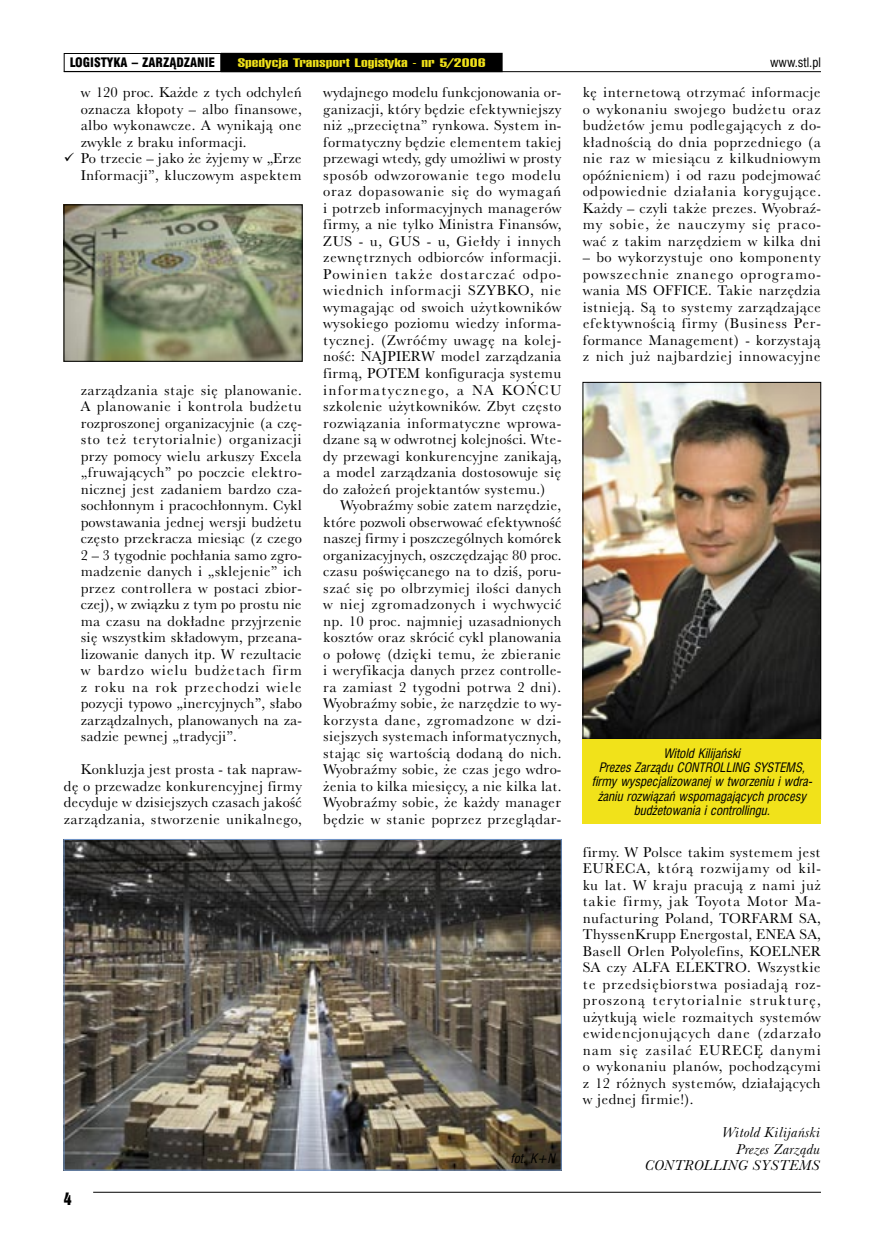
<style>
.page{position:relative;width:872px;height:1255px;background:#fff}
.page>*{position:absolute;margin:0;border:0;box-sizing:border-box;transform-origin:0 0}
.t1{font:15.75px "Swis 921 PL Regular A";color:#000}
.tekst_prosty{font:13.5px/16.5px "Baskervlle 2 PL";letter-spacing:.015em;color:#000;text-align:justify}
.wciecie{font:13.5px/16.5px "Baskervlle 2 PL";color:#000;text-align:justify}
.podpis{font:italic 13.5px "Baskervlle 2 PL";color:#000}
.Podpis_do_zdjecia{font:italic 12px/14.4px "Swis 721 Cn PL";color:#000;text-align:center}
.t2{font:900 extra-condensed 12px "Swiss 911 BT";color:#f1e21a;scale:2 1}
.t3{font:12px "Swis 721 Blk Cn PL";color:#000}
.t4{font:12px "Swis 721 Cn PL";color:#000}
</style>
<div class="page">
<img style="left:585px;top:384px;width:234px;height:353px">
<div style="left:583px;top:382px;width:238px;height:357px;border:1px solid #000"></div>
<div style="left:583px;top:739px;width:238px;height:84px;background:#f1e21a"></div>
<img style="left:66px;top:841px;width:493px;height:327px">
<div style="left:64px;top:839px;width:497px;height:331px;border:1px solid #7196cb"></div>
<img style="left:66px;top:207px;width:234px;height:152px">
<hr style="left:93px;top:1191px;width:728px;height:1px;background:#000">
<div style="left:64px;top:53px;width:157px;height:19px;border:1px solid #000"></div>
<div style="left:221px;top:53px;width:281px;height:19px;background:#000"></div>
<hr style="left:64px;top:71px;width:757px;height:1px;background:#000">
<p class="t3" style="left:70px;top:55px;width:147px">LOGISTYKA – ZARZĄDZANIE</p>
<p class="t2" style="left:238px;top:56px;width:125px">Spedycja Transport Logistyka - nr 5/2006</p>
<p class="t4" style="left:770px;top:54px;width:52px">www.stl.pl</p>
<p class="wciecie" style="left:81px;top:84px;width:223px">w 120 proc. Każde z tych odchyleń oznacza kłopoty – albo finansowe, albo wykonawcze. A wynikają one zwykle z braku informacji.</p>
<p class="wciecie" style="left:64px;top:150px;width:240px;text-align:right">✓ Po trzecie – jako że żyjemy w „Erze<br>Informacji”, kluczowym aspektem</p>
<p class="wciecie" style="left:81px;top:381px;width:223px">zarządzania staje się planowanie.<br>A planowanie i kontrola budżetu rozproszonej organizacyjnie (a czę&shy;sto też terytorialnie) organizacji przy pomocy wielu arkuszy Excela „fruwających” po poczcie elektro&shy;nicznej jest zadaniem bardzo cza&shy;sochłonnym i pracochłonnym. Cykl powstawania jednej wersji budżetu często przekracza miesiąc (z czego 2 – 3 tygodnie pochłania samo zgro&shy;madzenie danych i „sklejenie” ich przez controllera w postaci zbior&shy;czej), w związku z tym po prostu nie ma czasu na dokładne przyjrzenie się wszystkim składowym, przeana&shy;lizowanie danych itp. W rezultacie w bardzo wielu budżetach firm z roku na rok przechodzi wiele pozycji typowo „inercyjnych”, słabo zarządzalnych, planowanych na za&shy;sadzie pewnej „tradycji”.</p>
<p class="tekst_prosty" style="left:64px;top:760px;width:240px;text-indent:17px">Konkluzja jest prosta - tak napraw&shy;dę o przewadze konkurencyjnej firmy decyduje w dzisiejszych czasach jakość zarządzania, stworzenie unikalnego,</p>
<p class="tekst_prosty" style="left:323px;top:84px;width:240px">wydajnego modelu funkcjonowania or&shy;ganizacji, który będzie efektywniejszy niż „przeciętna” rynkowa. System in&shy;formatyczny będzie elementem takiej przewagi wtedy, gdy umożliwi w prosty sposób odwzorowanie tego modelu oraz dopasowanie się do wymagań i potrzeb informacyjnych managerów firmy, a nie tylko Ministra Finansów, ZUS - u, GUS - u, Giełdy i innych zewnętrznych odbiorców informacji.<br>Powinien także dostarczać odpo&shy;wiednich informacji SZYBKO, nie wymagając od swoich użytkowników wysokiego poziomu wiedzy informa&shy;tycznej. (Zwróćmy uwagę na kolej&shy;ność: NAJPIERW model zarządzania firmą, POTEM konfiguracja systemu informatycznego, a NA KOŃCU szkolenie użytkowników. Zbyt często rozwiązania informatyczne wprowa&shy;dzane są w odwrotnej kolejności. Wte&shy;dy przewagi konkurencyjne zanikają, a model zarządzania dostosowuje się do założeń projektantów systemu.)</p>
<p class="tekst_prosty" style="left:323px;top:496px;width:240px;text-indent:17px">Wyobraźmy sobie zatem narzędzie, które pozwoli obserwować efektywność naszej firmy i poszczególnych komórek organizacyjnych, oszczędzając 80 proc. czasu poświęcanego na to dziś, poru&shy;szać się po olbrzymiej ilości danych w niej zgromadzonych i wychwycić np. 10 proc. najmniej uzasadnionych kosztów oraz skrócić cykl planowania o połowę (dzięki temu, że zbieranie i weryfikacja danych przez controlle&shy;ra zamiast 2 tygodni potrwa 2 dni).<br>Wyobraźmy sobie, że narzędzie to wy&shy;korzysta dane, zgromadzone w dzi&shy;siejszych systemach informatycznych, stając się wartością dodaną do nich.<br>Wyobraźmy sobie, że czas jego wdro&shy;żenia to kilka miesięcy, a nie kilka lat.<br>Wyobraźmy sobie, że każdy manager będzie w stanie poprzez przeglądar-</p>
<p class="t1" style="left:64px;top:1188px;width:9px">4</p>
<p class="Podpis_do_zdjecia" style="left:510px;top:1150px;width:49px">fot.K+N</p>
<p class="tekst_prosty" style="left:583px;top:84px;width:240px">kę internetową otrzymać informacje o wykonaniu swojego budżetu oraz budżetów jemu podlegających z do&shy;kładnością do dnia poprzedniego (a nie raz w miesiącu z kilkudniowym opóźnieniem) i od razu podejmować odpowiednie działania korygujące.<br>Każdy – czyli także prezes. Wyobraź&shy;my sobie, że nauczymy się praco&shy;wać z takim narzędziem w kilka dni</p>
<p class="tekst_prosty" style="left:583px;top:249px;width:240px">– bo wykorzystuje ono komponenty powszechnie znanego oprogramo&shy;wania MS OFFICE. Takie narzędzia istnieją. Są to systemy zarządzające efektywnością firmy (Business Per&shy;formance Management) - korzystają z nich już najbardziej innowacyjne</p>
<p class="Podpis_do_zdjecia" style="left:663px;top:745px;width:81px">Witold Kilijański</p>
<p class="Podpis_do_zdjecia" style="left:591px;top:760px;width:225px">PrezesZarząduCONTROLLING SYSTEMS, firmywyspecjalizowanejw tworzeniuiwdra&shy;żaniurozwiązańwspomagającychprocesy budżetowaniaicontrollingu.</p>
<p class="tekst_prosty" style="left:583px;top:843px;width:240px">firmy. W Polsce takim systemem jest EURECA, którą rozwijamy od kil&shy;ku lat. W kraju pracują z nami już takie firmy, jak Toyota Motor Ma&shy;nufacturing Poland, TORFARM SA, ThyssenKrupp Energostal, ENEA SA, Basell Orlen Polyolefins, KOELNER SA czy ALFA ELEKTRO. Wszystkie te przedsiębiorstwa posiadają roz&shy;proszoną terytorialnie strukturę, użytkują wiele rozmaitych systemów ewidencjonujących dane (zdarzało nam się zasilać EURECĘ danymi o wykonaniu planów, pochodzącymi z 12 różnych systemów, działających w jednej firmie!).</p>
<p class="podpis" style="left:722px;top:1123px;width:100px">Witold Kilijański</p>
<p class="podpis" style="left:737px;top:1139px;width:85px">Prezes Zarządu</p>
<p class="podpis" style="left:645px;top:1156px;width:177px">CONTROLLING SYSTEMS</p>
</div>
